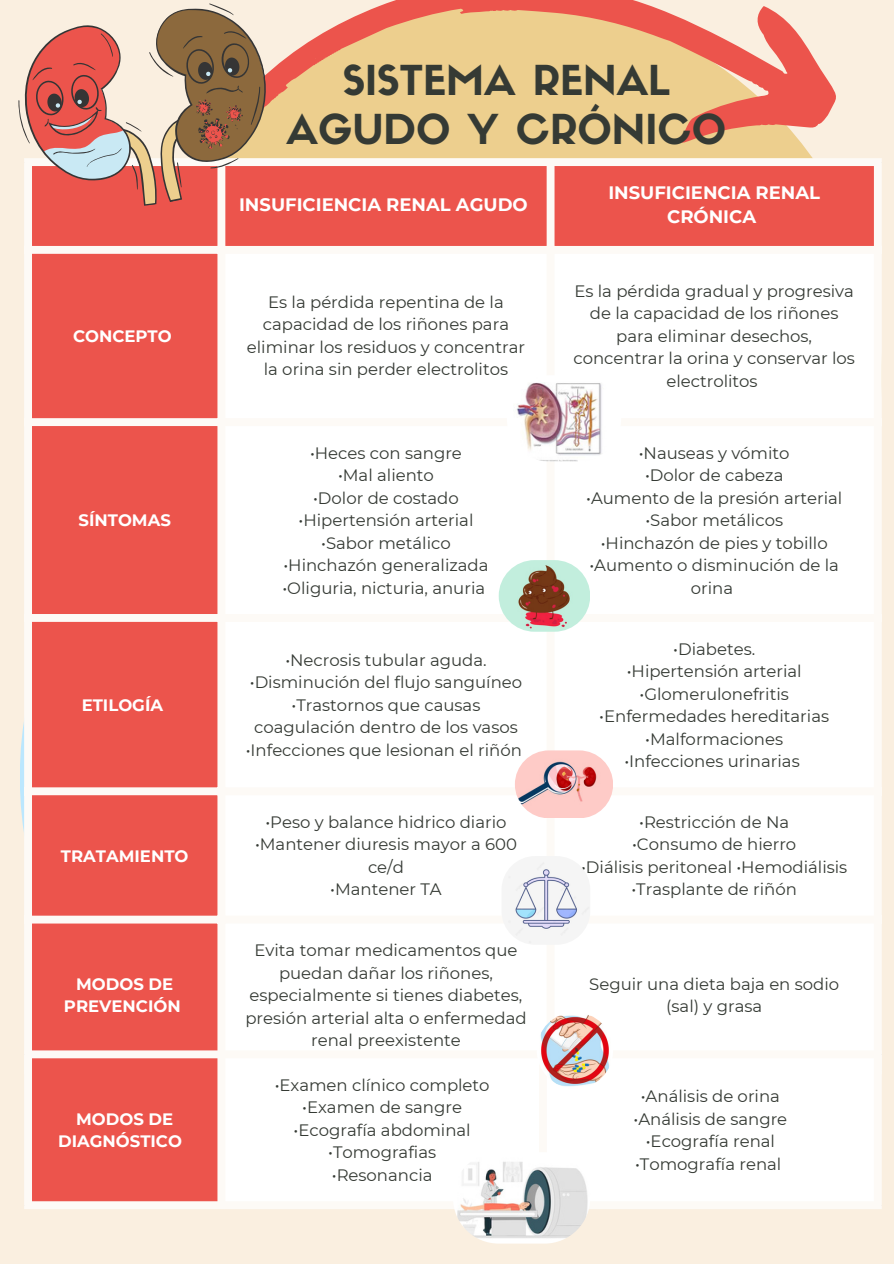
<style>
.page{position:relative;width:894px;height:1264px;background:#fff}
.page>*{position:absolute;margin:0;border:0;box-sizing:border-box;transform-origin:0 0}
.t1{font:40.5px/48.3px "Sifonn Basic";color:#353a34;text-align:center}
.t2{font:700 18px/24.8px "Montserrat";color:#fff;text-align:center}
.t3{font:16.5px/22.5px "Montserrat";color:#353a34;text-align:center}
.t4{font:700 16.5px/22.5px "Montserrat";color:#fff;text-align:center}
</style>
<div class="page">
<div style="left:0;top:0;width:893px;height:1263px;background:#faefe0"></div>
<div style="left:32px;top:166px;width:841px;height:884px;background:#ec544c"></div>
<div style="left:225px;top:254px;width:648px;height:796px;background:#fff"></div>
<div style="left:24px;top:166px;width:8px;height:900px;background:#fdfaf6"></div>
<div style="left:217px;top:166px;width:8px;height:900px;background:#fdfaf6"></div>
<div style="left:546px;top:166px;width:8px;height:900px;background:#fdfaf6"></div>
<div style="left:873px;top:166px;width:8px;height:900px;background:#fdfaf6"></div>
<div style="left:24px;top:158px;width:857px;height:8px;background:#fdfaf6"></div>
<div style="left:24px;top:246px;width:857px;height:8px;background:#fdfaf6"></div>
<div style="left:24px;top:418px;width:857px;height:8px;background:#fdfaf6"></div>
<div style="left:24px;top:614px;width:857px;height:8px;background:#fdfaf6"></div>
<div style="left:24px;top:787px;width:857px;height:8px;background:#fdfaf6"></div>
<div style="left:24px;top:915px;width:857px;height:8px;background:#fdfaf6"></div>
<svg style="left:277px;top:0;width:559px;height:159px;background:#eeba8b"></svg>
<div style="left:28px;top:1054px;width:194px;height:151px;background:#ec544c"></div>
<div style="left:225px;top:1058px;width:648px;height:143px;background:#fff"></div>
<div style="left:24px;top:1058px;width:8px;height:143px;background:#fdfaf6"></div>
<div style="left:217px;top:1058px;width:8px;height:143px;background:#fdfaf6"></div>
<div style="left:539px;top:1058px;width:7px;height:143px;background:#fdfaf6"></div>
<div style="left:873px;top:1058px;width:8px;height:143px;background:#fdfaf6"></div>
<div style="left:24px;top:1050px;width:857px;height:8px;background:#fdfaf6"></div>
<div style="left:24px;top:1201px;width:857px;height:8px;background:#fdfaf6"></div>
<svg style="left:18px;top:3px;width:259px;height:207px"></svg>
<img style="left:453px;top:1152px;width:137px;height:91px">
<img style="left:536px;top:1012px;width:77px;height:76px;border-radius:50%">
<img style="left:501px;top:856px;width:89px;height:88px;border-radius:34px">
<img style="left:498px;top:560px;width:91px;height:71px;border-radius:36px">
<img style="left:514px;top:750px;width:98px;height:68px;border-radius:34px">
<img style="left:506px;top:375px;width:115px;height:86px;border-radius:43px">
<h1 class="t4" style="left:73px;top:324px;width:100px">CONCEPTO</h1>
<p class="t4" style="left:78px;top:509px;width:94px">SÍNTOMAS</p>
<p class="t4" style="left:82px;top:693px;width:83px">ETILOGÍA</p>
<p class="t4" style="left:61px;top:844px;width:129px">TRATAMIENTO</p>
<p class="t4" style="left:64px;top:972px;width:118px">MODOS DE<br>PREVENCIÓN</p>
<p class="t4" style="left:58px;top:1107px;width:125px">MODOS DE<br>DIAGNÓSTICO</p>
<p class="t1" style="left:286px;top:61px;width:441px">SISTEMA RENAL<br>AGUDO Y CRÓNICO</p>
<p class="t2" style="left:239px;top:192px;width:290px">INSUFICIENCIA RENAL AGUDO</p>
<p class="t2" style="left:608px;top:180px;width:213px">INSUFICIENCIA RENAL<br>CRÓNICA</p>
<p class="t3" style="left:247px;top:291px;width:279px">Es la pérdida repentina de la capacidad de los riñones para eliminar los residuos y concentrar la orina sin perder electrolitos</p>
<p class="t3" style="left:573px;top:279px;width:283px">Es la pérdida gradual y progresiva de la capacidad de los riñones para eliminar desechos, concentrar la orina y conservar los electrolitos</p>
<p class="t3" style="left:310px;top:441px;width:153px">•Heces con sangre</p>
<p class="t3" style="left:338px;top:464px;width:97px">•Mal aliento</p>
<p class="t3" style="left:313px;top:486px;width:147px">•Dolor de costado</p>
<p class="t3" style="left:298px;top:509px;width:176px">•Hipertensión arterial</p>
<p class="t3" style="left:321px;top:531px;width:131px">•Sabor metálico</p>
<p class="t3" style="left:283px;top:554px;width:206px">•Hinchazón generalizada</p>
<p class="t3" style="left:282px;top:576px;width:204px">•Oliguria, nicturia, anuria</p>
<p class="t3" style="left:285px;top:648px;width:203px">•Necrosis tubular aguda.</p>
<p class="t3" style="left:250px;top:671px;width:274px">•Disminución del flujo sanguíneo</p>
<p class="t3" style="left:254px;top:693px;width:265px">•Trastornos que causas coagulación dentro de los vasos</p>
<p class="t3" style="left:246px;top:738px;width:277px">•Infecciones que lesionan el riñón</p>
<p class="t3" style="left:265px;top:810px;width:242px">•Peso y balance hidrico diario</p>
<p class="t3" style="left:255px;top:833px;width:263px">•Mantener diuresis mayor a 600 ce/d</p>
<p class="t3" style="left:330px;top:878px;width:113px">•Mantener TA</p>
<p class="t3" style="left:245px;top:939px;width:282px">Evita tomar medicamentos que puedan dañar los riñones, especialmente si tienes diabetes, presión arterial alta o enfermedad renal preexistente</p>
<p class="t3" style="left:274px;top:1073px;width:216px">•Examen clínico completo</p>
<p class="t3" style="left:302px;top:1096px;width:161px">•Examen de sangre</p>
<p class="t3" style="left:293px;top:1118px;width:178px">•Ecografía abdominal</p>
<p class="t3" style="left:328px;top:1141px;width:109px">•Tomografias</p>
<p class="t3" style="left:332px;top:1163px;width:102px">•Resonancia</p>
<p class="t3" style="left:638px;top:441px;width:152px">•Nauseas y vómito</p>
<p class="t3" style="left:644px;top:464px;width:140px">•Dolor de cabeza</p>
<p class="t3" style="left:586px;top:486px;width:257px">•Aumento de la presión arterial</p>
<p class="t3" style="left:645px;top:509px;width:139px">•Sabor metálicos</p>
<p class="t3" style="left:600px;top:531px;width:228px">•Hinchazón de pies y tobillo</p>
<p class="t3" style="left:589px;top:554px;width:251px">•Aumento o disminución de la orina</p>
<p class="t3" style="left:673px;top:637px;width:83px">•Diabetes.</p>
<p class="t3" style="left:626px;top:660px;width:176px">•Hipertensión arterial</p>
<p class="t3" style="left:639px;top:682px;width:151px">•Glomerulonefritis</p>
<p class="t3" style="left:599px;top:705px;width:231px">•Enfermedades hereditarias</p>
<p class="t3" style="left:645px;top:727px;width:139px">•Malformaciones</p>
<p class="t3" style="left:624px;top:750px;width:177px">•Infecciones urinarias</p>
<p class="t3" style="left:639px;top:810px;width:151px">•Restricción de Na</p>
<p class="t3" style="left:632px;top:833px;width:166px">•Consumo de hierro</p>
<p class="t3" style="left:581px;top:855px;width:268px">•Diálisis peritoneal •Hemodiálisis</p>
<p class="t3" style="left:631px;top:878px;width:167px">•Trasplante de riñón</p>
<p class="t3" style="left:589px;top:972px;width:251px">Seguir una dieta baja en sodio (sal) y grasa</p>
<p class="t3" style="left:640px;top:1084px;width:141px">•Análisis de orina</p>
<p class="t3" style="left:633px;top:1107px;width:155px">•Análisis de sangre</p>
<p class="t3" style="left:645px;top:1129px;width:131px">•Ecografía renal</p>
<p class="t3" style="left:635px;top:1152px;width:148px">•Tomografía renal</p>
</div>
